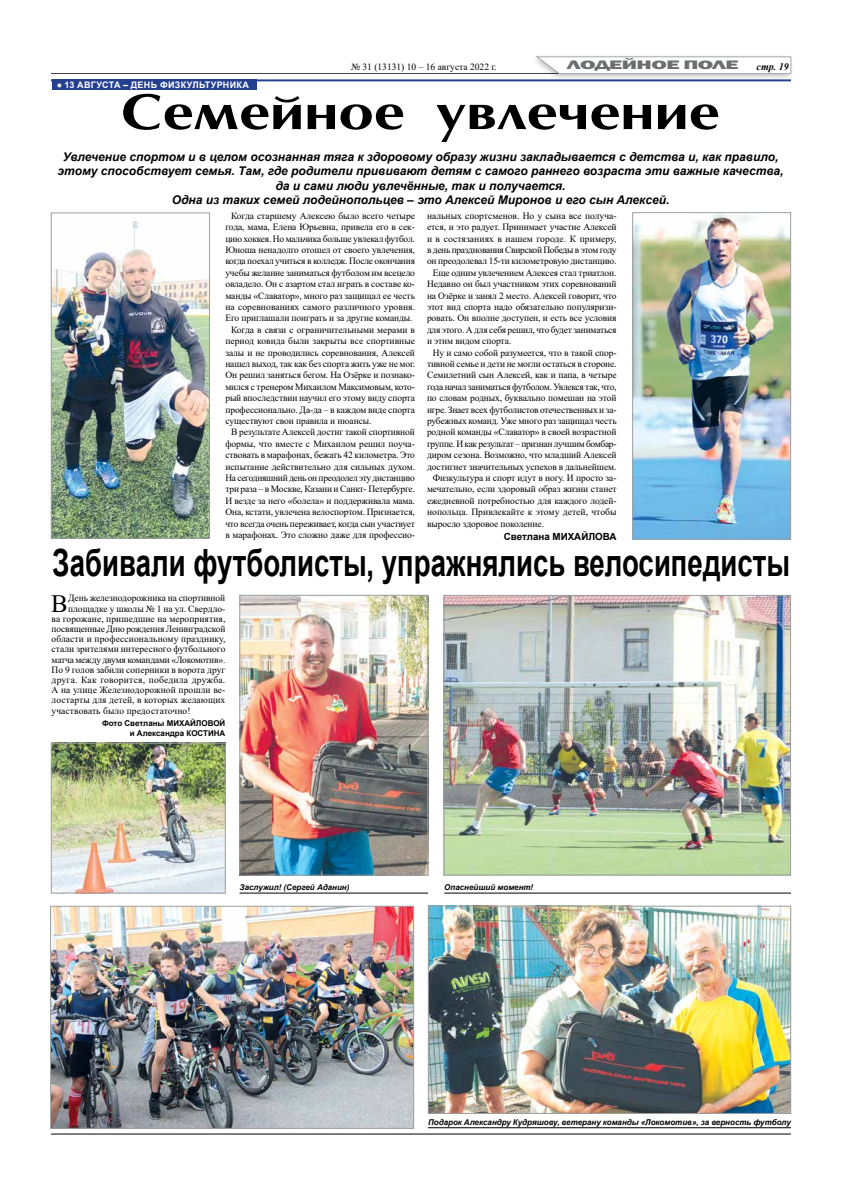
<style>
.page{position:relative;width:842px;height:1191px;background:#fff}
.page>*{position:absolute;margin:0;border:0;box-sizing:border-box;transform-origin:0 0}
.t1{font:700 50.4px "AG Optima Cyr";color:#000;scale:1.22 1}
.t2{font:700 37.5px "Arial";color:#000;scale:.74 1}
.t3{font:24.9px "Times New Roman";color:#000}
.t4{font:800 12.6px "Franklin Gothic";letter-spacing:-.025em;color:#6d6e71;scale:1.79 1}
.t5{font:italic 700 12px/14.4px "Arial";color:#000;text-align:center}
.t6{font:italic 700 10px "Times New Roman";color:#000}
.t7{font:700 9.8px "Arial";color:#000}
.t8{font:9.5px "Times New Roman";letter-spacing:-.01em;color:#000}
.t9{font:9.5px "Times New Roman";letter-spacing:.01em;color:#000}
.t10{font:9.5px "Times New Roman";letter-spacing:-.03em;color:#000}
.t11{font:9.5px "Times New Roman";letter-spacing:.02em;color:#000}
.t12{font:700 9px "Arial";letter-spacing:.035em;color:#fff}
.t13{font:italic 700 8px "Arial";color:#000}
.t14{font:700 8px/9.6px "Arial";color:#000;text-align:right}
.s1{font-weight:400}
</style>
<div class="page">
<hr style="left:51px;top:1133px;width:740px;height:1px;background:#000">
<hr style="left:51px;top:73px;width:508px;height:1px;background:#414042">
<div style="left:530px;top:53px;width:264px;height:28px;background:#000;opacity:.25"></div>
<svg style="left:536px;top:57px;width:255px;height:17px"></svg>
<hr style="left:51px;top:79px;width:740px;height:2px;background:#25408f">
<div style="left:52px;top:79px;width:204px;height:11px;background:#25408f"></div>
<img style="left:53px;top:221px;width:155px;height:315px">
<div style="left:51px;top:213px;width:159px;height:325px;border:1px solid #9d9fa2"></div>
<img style="left:634px;top:214px;width:155px;height:323px">
<div style="left:632px;top:212px;width:159px;height:327px;border:1px solid #9d9fa2"></div>
<img style="left:446px;top:597px;width:343px;height:276px">
<div style="left:444px;top:595px;width:347px;height:280px;border:1px solid #9d9fa2"></div>
<img style="left:430px;top:908px;width:359px;height:203px">
<div style="left:428px;top:906px;width:363px;height:207px;border:1px solid #9d9fa2"></div>
<img style="left:52px;top:908px;width:360px;height:218px">
<div style="left:50px;top:906px;width:364px;height:222px;border:1px solid #9d9fa2"></div>
<img style="left:53px;top:745px;width:171px;height:146px">
<div style="left:51px;top:743px;width:175px;height:150px;border:1px solid #9d9fa2"></div>
<img style="left:242px;top:597px;width:184px;height:276px">
<div style="left:240px;top:595px;width:188px;height:280px;border:1px solid #9d9fa2"></div>
<hr style="left:240px;top:893px;width:188px;height:1px;background:#000">
<hr style="left:444px;top:893px;width:347px;height:1px;background:#000">
<hr style="left:428px;top:1127px;width:363px;height:1px;background:#000">
<p class="t8" style="left:351px;top:60px;width:147px">№ 31 (13131) 10 – 16 августа 2022 г.</p>
<h3 class="t4" style="left:567px;top:57px;width:97px">ЛОДЕЙНОЕ ПОЛЕ</h3>
<p class="t6" style="left:757px;top:60px;width:34px">стр. 19</p>
<p class="t12" style="left:57px;top:78px;width:194px"><span class="s1">●</span> 13 АВГУСТА – ДЕНЬ ФИЗКУЛЬТУРНИКА</p>
<h1 class="t1" style="left:122px;top:84px;width:492px">Семейное увлечение</h1>
<p class="t5" style="left:58px;top:150px;width:727px">Увлечение спортом и в целом осознанная тяга к здоровому образу жизни закладывается с детства и, как правило, этому способствует семья. Там, где родители прививают детям с самого раннего возраста эти важные качества, да и сами люди увлечённые, так и получается.<br>Одна из таких семей лодейнопольцев – это Алексей Миронов и его сын Алексей.</p>
<p class="t8" style="left:231px;top:209px;width:185px">Когда старшему Алексею было всего четыре</p>
<p class="t8" style="left:225px;top:220px;width:191px">года, мама, Елена Юрьевна, привела его в сек-</p>
<p class="t8" style="left:225px;top:232px;width:191px">цию хоккея. Но мальчика больше увлекал футбол.</p>
<p class="t8" style="left:225px;top:243px;width:191px">Юноша ненадолго отошел от своего увлечения,</p>
<p class="t8" style="left:225px;top:254px;width:191px">когда поехал учиться в колледж. После окончания</p>
<p class="t8" style="left:225px;top:266px;width:191px">учебы желание заниматься футболом им всецело</p>
<p class="t8" style="left:225px;top:277px;width:191px">овладело. Он с азартом стал играть в составе ко-</p>
<p class="t8" style="left:225px;top:289px;width:191px">манды «Славатор», много раз защищал ее честь</p>
<p class="t8" style="left:225px;top:300px;width:191px">на соревнованиях самого различного уровня.</p>
<p class="t8" style="left:225px;top:311px;width:189px">Его приглашали поиграть и за другие команды.</p>
<p class="t8" style="left:231px;top:323px;width:185px">Когда в связи с ограничительными мерами в</p>
<p class="t8" style="left:225px;top:334px;width:191px">период ковида были закрыты все спортивные</p>
<p class="t8" style="left:225px;top:346px;width:191px">залы и не проводились соревнования, Алексей</p>
<p class="t8" style="left:225px;top:357px;width:191px">нашел выход, так как без спорта жить уже не мог.</p>
<p class="t8" style="left:225px;top:368px;width:191px">Он решил заняться бегом. На Озёрке и познако-</p>
<p class="t8" style="left:225px;top:380px;width:191px">мился с тренером Михаилом Максимовым, кото-</p>
<p class="t8" style="left:225px;top:391px;width:191px">рый впоследствии научил его этому виду спорта</p>
<p class="t8" style="left:225px;top:403px;width:191px">профессионально. Да-да – в каждом виде спорта</p>
<p class="t8" style="left:225px;top:414px;width:148px">существуют свои правила и нюансы.</p>
<p class="t8" style="left:231px;top:425px;width:185px">В результате Алексей достиг такой спортивной</p>
<p class="t8" style="left:225px;top:437px;width:191px">формы, что вместе с Михаилом решил поуча-</p>
<p class="t8" style="left:225px;top:448px;width:191px">ствовать в марафонах, бежать 42 километра. Это</p>
<p class="t8" style="left:225px;top:460px;width:191px">испытание действительно для сильных духом.</p>
<p class="t10" style="left:225px;top:471px;width:191px">На сегодняшний день он преодолел эту дистанцию</p>
<p class="t8" style="left:225px;top:482px;width:191px">три раза – в Москве, Казани и Санкт- Петербурге.</p>
<p class="t8" style="left:225px;top:494px;width:191px">И везде за него «болела» и поддерживала мама.</p>
<p class="t8" style="left:225px;top:505px;width:191px">Она, кстати, увлечена велоспортом. Признается,</p>
<p class="t8" style="left:225px;top:517px;width:191px">что всегда очень переживает, когда сын участвует</p>
<p class="t8" style="left:225px;top:528px;width:191px">в марафонах. Это сложно даже для профессио-</p>
<p class="t8" style="left:427px;top:209px;width:191px">нальных спортсменов. Но у сына все получа-</p>
<p class="t8" style="left:427px;top:220px;width:191px">ется, и это радует. Принимает участие Алексей</p>
<p class="t9" style="left:427px;top:232px;width:191px">и в состязаниях в нашем городе. К примеру,</p>
<p class="t10" style="left:427px;top:243px;width:191px">в день празднования Свирской Победы в этом году</p>
<p class="t8" style="left:427px;top:254px;width:191px">он преодолевал 15-ти километровую дистанцию.</p>
<p class="t8" style="left:433px;top:266px;width:185px">Еще одним увлечением Алексея стал триатлон.</p>
<p class="t8" style="left:427px;top:277px;width:191px">Недавно он был участником этих соревнований</p>
<p class="t8" style="left:427px;top:289px;width:191px">на Озёрке и занял 2 место. Алексей говорит, что</p>
<p class="t8" style="left:427px;top:300px;width:191px">этот вид спорта надо обязательно популяризи-</p>
<p class="t8" style="left:427px;top:311px;width:191px">ровать. Он вполне доступен, и есть все условия</p>
<p class="t8" style="left:427px;top:323px;width:191px">для этого. А для себя решил, что будет заниматься</p>
<p class="t8" style="left:427px;top:334px;width:86px">и этим видом спорта.</p>
<p class="t8" style="left:433px;top:346px;width:185px">Ну и само собой разумеется, что в такой спор-</p>
<p class="t8" style="left:427px;top:357px;width:191px">тивной семье и дети не могли остаться в стороне.</p>
<p class="t8" style="left:427px;top:368px;width:191px">Семилетний сын Алексей, как и папа, в четыре</p>
<p class="t8" style="left:427px;top:380px;width:191px">года начал заниматься футболом. Увлекся так, что,</p>
<p class="t8" style="left:427px;top:391px;width:191px">по словам родных, буквально помешан на этой</p>
<p class="t8" style="left:427px;top:403px;width:191px">игре. Знает всех футболистов отечественных и за-</p>
<p class="t8" style="left:427px;top:414px;width:191px">рубежных команд. Уже много раз защищал честь</p>
<p class="t8" style="left:427px;top:425px;width:191px">родной команды «Славатор» в своей возрастной</p>
<p class="t10" style="left:427px;top:437px;width:191px">группе. И как результат – признан лучшим бомбар-</p>
<p class="t8" style="left:427px;top:448px;width:191px">диром сезона. Возможно, что младший Алексей</p>
<p class="t8" style="left:427px;top:460px;width:191px">достигнет значительных успехов в дальнейшем.</p>
<p class="t8" style="left:433px;top:471px;width:185px">Физкультура и спорт идут в ногу. И просто за-</p>
<p class="t8" style="left:427px;top:482px;width:191px">мечательно, если здоровый образ жизни станет</p>
<p class="t8" style="left:427px;top:494px;width:191px">ежедневной потребностью для каждого лодей-</p>
<p class="t8" style="left:427px;top:505px;width:191px">нопольца. Привлекайте к этому детей, чтобы</p>
<p class="t8" style="left:427px;top:517px;width:119px">выросло здоровое поколение.</p>
<p class="t7" style="left:504px;top:529px;width:114px">Светлана МИХАЙЛОВА</p>
<h2 class="t2" style="left:53px;top:536px;width:998px">Забивали футболисты, упражнялись велосипедисты</h2>
<h3 class="t3" style="left:51px;top:585px;width:18px">В</h3>
<p class="t8" style="left:68px;top:591px;width:159px">День железнодорожника на спортивной</p>
<p class="t8" style="left:68px;top:601px;width:159px">площадке у школы № 1 на ул. Свердло-</p>
<p class="t9" style="left:52px;top:612px;width:175px">ва горожане, пришедшие на мероприятия,</p>
<p class="t8" style="left:52px;top:622px;width:175px">посвященные Дню рождения Ленинградской</p>
<p class="t9" style="left:52px;top:632px;width:175px">области и профессиональному празднику,</p>
<p class="t8" style="left:52px;top:642px;width:175px">стали зрителями интересного футбольного</p>
<p class="t8" style="left:52px;top:652px;width:175px">матча между двумя командами «Локомотив».</p>
<p class="t8" style="left:52px;top:663px;width:175px">По 9 голов забили соперники в ворота друг</p>
<p class="t11" style="left:52px;top:673px;width:175px">друга. Как говорится, победила дружба.</p>
<p class="t9" style="left:52px;top:683px;width:175px">А на улице Железнодорожной прошли ве-</p>
<p class="t9" style="left:52px;top:693px;width:175px">лостарты для детей, в которых желающих</p>
<p class="t9" style="left:52px;top:703px;width:140px">участвовать было предостаточно!</p>
<p class="t14" style="left:102px;top:718px;width:125px">Фото Светланы МИХАЙЛОВОЙ и Александра КОСТИНА</p>
<p class="t13" style="left:240px;top:882px;width:111px">Заслужил! (Сергей Аданин)</p>
<p class="t13" style="left:444px;top:882px;width:91px">Опаснейший момент!</p>
<p class="t13" style="left:428px;top:1116px;width:364px">Подарок Александру Кудряшову, ветерану команды «Локомотив», за верность футболу</p>
</div>
